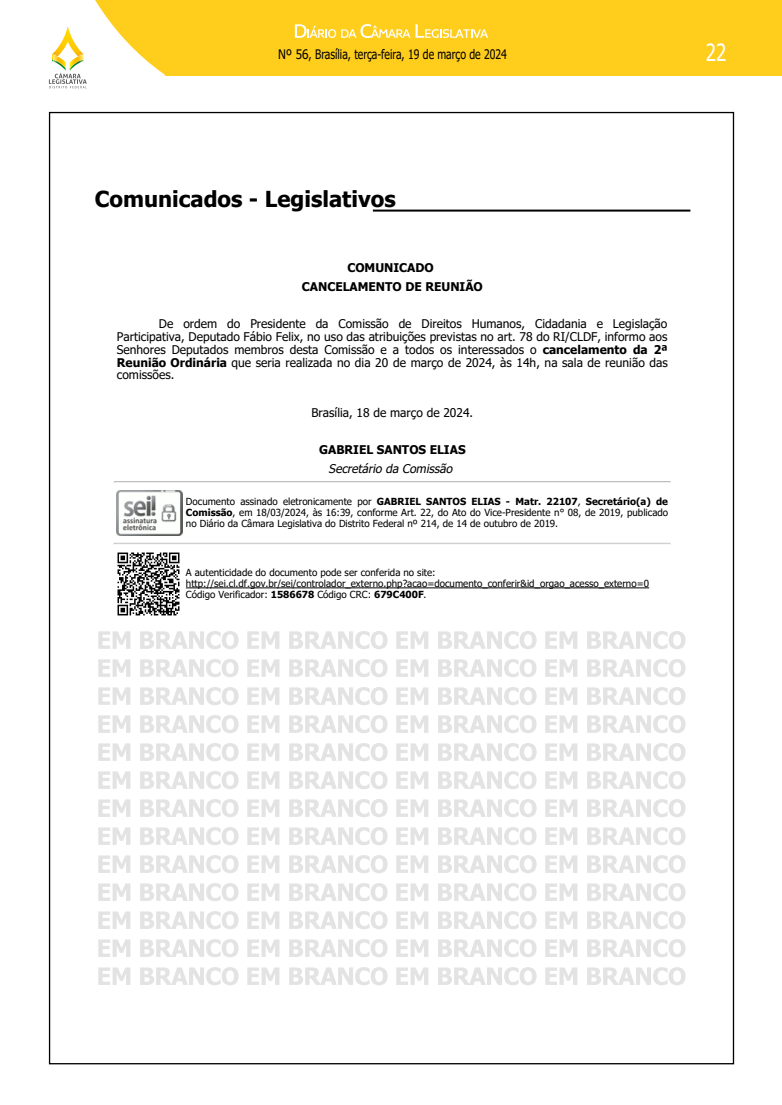
<style>
.page{position:relative;width:782px;height:1105px;background:#fff}
.page>*{position:absolute;margin:0;border:0;box-sizing:border-box;transform-origin:0 0}
.t1{font:23.6px "Tahoma";color:#fff;scale:.8 1}
.t2{font:700 22px "Tahoma";color:#000}
.t3{font:13.1px "Tahoma";color:#000;scale:.9 1}
.t4{font:12px/12.7px "Tahoma";color:#000;text-align:justify}
.t5{font:700 12px/18.7px "Tahoma";color:#000;text-align:center}
.t6{font:italic 12px "Tahoma";color:#000}
.t7{font:9.8px/11.3px "Tahoma";color:#000;text-align:justify}
.s1{font-weight:700}
</style>
<div class="page">
<div style="left:0;top:0;width:781px;height:75px;background:#ffcd1c"></div>
<svg style="left:0;top:0;width:165px;height:89px"></svg>
<svg style="left:295px;top:24px;width:193px;height:14px"></svg>
<svg style="left:114px;top:481px;width:556px;height:2px"></svg>
<svg style="left:114px;top:543px;width:556px;height:1px"></svg>
<img style="left:116px;top:490px;width:67px;height:45px">
<img style="left:117px;top:552px;width:63px;height:64px">
<hr style="left:186px;top:587px;width:463px;height:1px;background:#000">
<hr style="left:373px;top:210px;width:317px;height:2px;background:#000">
<svg style="left:98px;top:631px;width:32px;height:18px"></svg>
<svg style="left:140px;top:631px;width:98px;height:18px"></svg>
<svg style="left:247px;top:631px;width:32px;height:18px"></svg>
<svg style="left:289px;top:631px;width:98px;height:18px"></svg>
<svg style="left:396px;top:631px;width:32px;height:18px"></svg>
<svg style="left:438px;top:631px;width:98px;height:18px"></svg>
<svg style="left:545px;top:631px;width:32px;height:18px"></svg>
<svg style="left:587px;top:631px;width:98px;height:18px"></svg>
<svg style="left:98px;top:659px;width:32px;height:18px"></svg>
<svg style="left:140px;top:659px;width:98px;height:18px"></svg>
<svg style="left:247px;top:659px;width:32px;height:18px"></svg>
<svg style="left:289px;top:659px;width:98px;height:18px"></svg>
<svg style="left:396px;top:659px;width:32px;height:18px"></svg>
<svg style="left:438px;top:659px;width:98px;height:18px"></svg>
<svg style="left:545px;top:659px;width:32px;height:18px"></svg>
<svg style="left:587px;top:659px;width:98px;height:18px"></svg>
<svg style="left:98px;top:687px;width:32px;height:18px"></svg>
<svg style="left:140px;top:687px;width:98px;height:18px"></svg>
<svg style="left:247px;top:687px;width:32px;height:18px"></svg>
<svg style="left:289px;top:687px;width:98px;height:18px"></svg>
<svg style="left:396px;top:687px;width:32px;height:18px"></svg>
<svg style="left:438px;top:687px;width:98px;height:18px"></svg>
<svg style="left:545px;top:687px;width:32px;height:18px"></svg>
<svg style="left:587px;top:687px;width:98px;height:18px"></svg>
<svg style="left:98px;top:715px;width:32px;height:18px"></svg>
<svg style="left:140px;top:715px;width:98px;height:18px"></svg>
<svg style="left:247px;top:715px;width:32px;height:18px"></svg>
<svg style="left:289px;top:715px;width:98px;height:18px"></svg>
<svg style="left:396px;top:715px;width:32px;height:18px"></svg>
<svg style="left:438px;top:715px;width:98px;height:18px"></svg>
<svg style="left:545px;top:715px;width:32px;height:18px"></svg>
<svg style="left:587px;top:715px;width:98px;height:18px"></svg>
<svg style="left:98px;top:743px;width:32px;height:18px"></svg>
<svg style="left:140px;top:743px;width:98px;height:18px"></svg>
<svg style="left:247px;top:743px;width:32px;height:18px"></svg>
<svg style="left:289px;top:743px;width:98px;height:18px"></svg>
<svg style="left:396px;top:743px;width:32px;height:18px"></svg>
<svg style="left:438px;top:743px;width:98px;height:18px"></svg>
<svg style="left:545px;top:743px;width:32px;height:18px"></svg>
<svg style="left:587px;top:743px;width:98px;height:18px"></svg>
<svg style="left:98px;top:771px;width:32px;height:18px"></svg>
<svg style="left:140px;top:771px;width:98px;height:18px"></svg>
<svg style="left:247px;top:771px;width:32px;height:18px"></svg>
<svg style="left:289px;top:771px;width:98px;height:18px"></svg>
<svg style="left:396px;top:771px;width:32px;height:18px"></svg>
<svg style="left:438px;top:771px;width:98px;height:18px"></svg>
<svg style="left:545px;top:771px;width:32px;height:18px"></svg>
<svg style="left:587px;top:771px;width:98px;height:18px"></svg>
<svg style="left:98px;top:799px;width:32px;height:18px"></svg>
<svg style="left:140px;top:799px;width:98px;height:18px"></svg>
<svg style="left:247px;top:799px;width:32px;height:18px"></svg>
<svg style="left:289px;top:799px;width:98px;height:18px"></svg>
<svg style="left:396px;top:799px;width:32px;height:18px"></svg>
<svg style="left:438px;top:799px;width:98px;height:18px"></svg>
<svg style="left:545px;top:799px;width:32px;height:18px"></svg>
<svg style="left:587px;top:799px;width:98px;height:18px"></svg>
<svg style="left:98px;top:827px;width:32px;height:18px"></svg>
<svg style="left:140px;top:827px;width:98px;height:18px"></svg>
<svg style="left:247px;top:827px;width:32px;height:18px"></svg>
<svg style="left:289px;top:827px;width:98px;height:18px"></svg>
<svg style="left:396px;top:827px;width:32px;height:18px"></svg>
<svg style="left:438px;top:827px;width:98px;height:18px"></svg>
<svg style="left:545px;top:827px;width:32px;height:18px"></svg>
<svg style="left:587px;top:827px;width:98px;height:18px"></svg>
<svg style="left:98px;top:855px;width:32px;height:18px"></svg>
<svg style="left:140px;top:855px;width:98px;height:18px"></svg>
<svg style="left:247px;top:855px;width:32px;height:18px"></svg>
<svg style="left:289px;top:855px;width:98px;height:18px"></svg>
<svg style="left:396px;top:855px;width:32px;height:18px"></svg>
<svg style="left:438px;top:855px;width:98px;height:18px"></svg>
<svg style="left:545px;top:855px;width:32px;height:18px"></svg>
<svg style="left:587px;top:855px;width:98px;height:18px"></svg>
<svg style="left:98px;top:883px;width:32px;height:18px"></svg>
<svg style="left:140px;top:883px;width:98px;height:18px"></svg>
<svg style="left:247px;top:883px;width:32px;height:18px"></svg>
<svg style="left:289px;top:883px;width:98px;height:18px"></svg>
<svg style="left:396px;top:883px;width:32px;height:18px"></svg>
<svg style="left:438px;top:883px;width:98px;height:18px"></svg>
<svg style="left:545px;top:883px;width:32px;height:18px"></svg>
<svg style="left:587px;top:883px;width:98px;height:18px"></svg>
<svg style="left:98px;top:911px;width:32px;height:18px"></svg>
<svg style="left:140px;top:911px;width:98px;height:18px"></svg>
<svg style="left:247px;top:911px;width:32px;height:18px"></svg>
<svg style="left:289px;top:911px;width:98px;height:18px"></svg>
<svg style="left:396px;top:911px;width:32px;height:18px"></svg>
<svg style="left:438px;top:911px;width:98px;height:18px"></svg>
<svg style="left:545px;top:911px;width:32px;height:18px"></svg>
<svg style="left:587px;top:911px;width:98px;height:18px"></svg>
<svg style="left:98px;top:939px;width:32px;height:18px"></svg>
<svg style="left:140px;top:939px;width:98px;height:18px"></svg>
<svg style="left:247px;top:939px;width:32px;height:18px"></svg>
<svg style="left:289px;top:939px;width:98px;height:18px"></svg>
<svg style="left:396px;top:939px;width:32px;height:18px"></svg>
<svg style="left:438px;top:939px;width:98px;height:18px"></svg>
<svg style="left:545px;top:939px;width:32px;height:18px"></svg>
<svg style="left:587px;top:939px;width:98px;height:18px"></svg>
<svg style="left:98px;top:967px;width:32px;height:18px"></svg>
<svg style="left:140px;top:967px;width:98px;height:18px"></svg>
<svg style="left:247px;top:967px;width:32px;height:18px"></svg>
<svg style="left:289px;top:967px;width:98px;height:18px"></svg>
<svg style="left:396px;top:967px;width:32px;height:18px"></svg>
<svg style="left:438px;top:967px;width:98px;height:18px"></svg>
<svg style="left:545px;top:967px;width:32px;height:18px"></svg>
<svg style="left:587px;top:967px;width:98px;height:18px"></svg>
<h3 class="t3" style="left:278px;top:46px;width:255px">Nº 56, Brasília, terça-feira, 19 de março de 2024</h3>
<h1 class="t1" style="left:705px;top:36px;width:27px">22</h1>
<h2 class="t2" style="left:95px;top:183px;width:302px">Comunicados - Legislativos</h2>
<p class="t5" style="left:302px;top:259px;width:182px">COMUNICADO<br>CANCELAMENTO DE REUNIÃO</p>
<p class="t4" style="left:117px;top:318px;width:552px;text-indent:42px">De ordem do Presidente da Comissão de Direitos Humanos, Cidadania e Legislação Participativa, Deputado Fábio Felix, no uso das atribuições previstas no art. 78 do RI/CLDF, informo aos Senhores Deputados membros desta Comissão e a todos os interessados o <span class="s1">cancelamento da 2ª Reunião Ordinária</span> que seria realizada no dia 20 de março de 2024, às 14h, na sala de reunião das comissões.</p>
<p class="t4" style="left:311px;top:407px;width:163px">Brasília, 18 de março de 2024.</p>
<p class="t5" style="left:319px;top:441px;width:148px">GABRIEL SANTOS ELIAS</p>
<p class="t6" style="left:328px;top:461px;width:128px">Secretário da Comissão</p>
<p class="t7" style="left:186px;top:496px;width:483px">Documento assinado eletronicamente por <span class="s1">GABRIEL SANTOS ELIAS - Matr. 22107</span>, <span class="s1">Secretário(a) de Comissão</span>, em 18/03/2024, às 16:39, conforme Art. 22, do Ato do Vice-Presidente n° 08, de 2019, publicado no Diário da Câmara Legislativa do Distrito Federal nº 214, de 14 de outubro de 2019.</p>
<p class="t7" style="left:186px;top:567px;width:464px;text-align:left">A autenticidade do documento pode ser conferida no site: http://sei.cl.df.gov.br/sei/controlador_externo.php?acao=documento_conferir&amp;id_orgao_acesso_externo=0<br>Código Verificador: <span class="s1">1586678</span> Código CRC: <span class="s1">679C400F</span>.</p>
</div>
